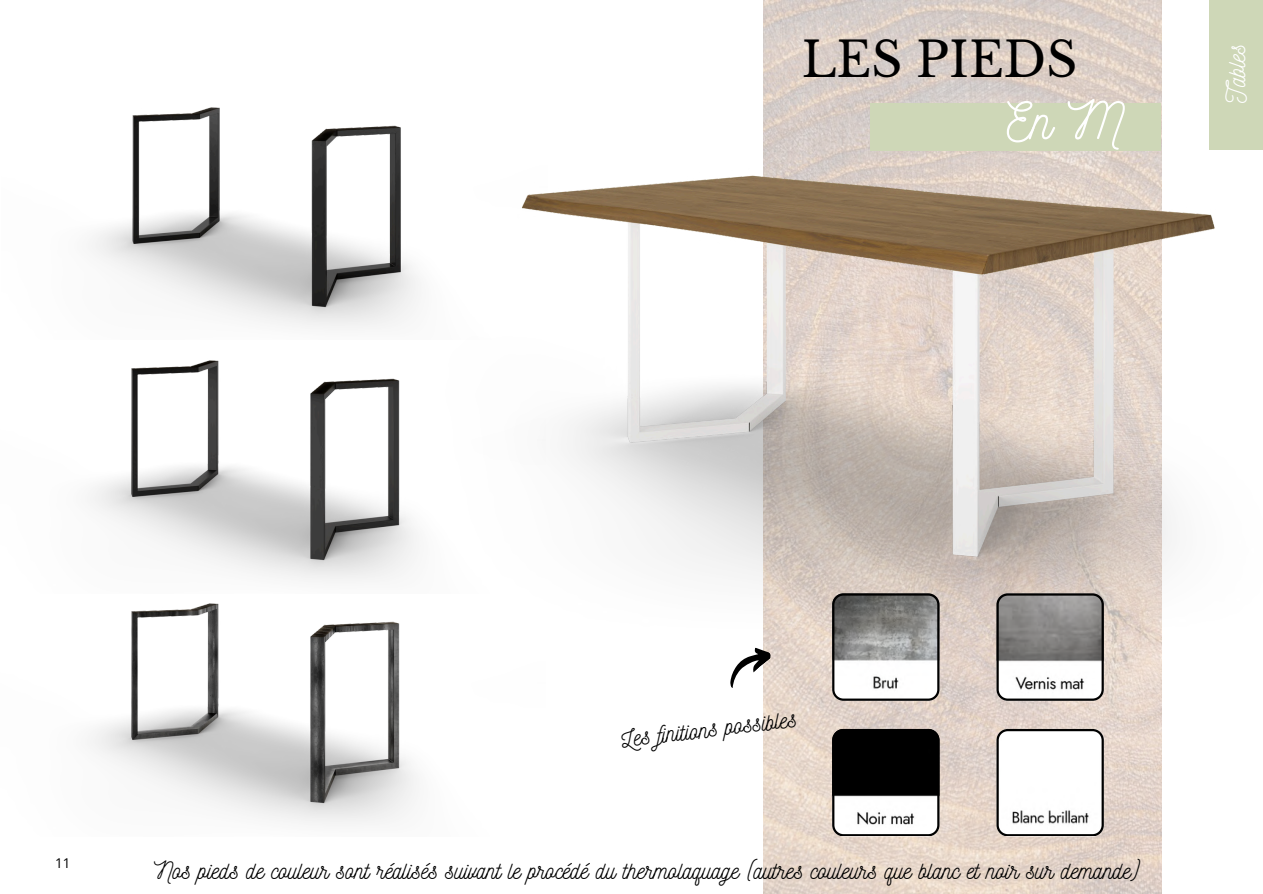
<style>
.page{position:relative;width:1263px;height:894px;background:#fff}
.page>*{position:absolute;margin:0;border:0;box-sizing:border-box;transform-origin:0 0}
.t1{font:51.75px "Nickainley";color:#fff}
.t2{font:48px "Libre Baskerville";color:#000}
.t3{font:25.5px "Nickainley";color:#fff}
.t4{font:24px "Nickainley";color:#000}
.t5{font:13.5px "Open Sans";color:#000}
</style>
<div class="page">
<div style="left:1209px;top:0;width:54px;height:149px;background:#ced7b7"></div>
<img style="left:763px;top:0;width:398px;height:893px">
<img style="left:547px;top:31px;width:716px;height:617px">
<svg style="left:721px;top:642px;width:52px;height:47px"></svg>
<svg style="left:832px;top:593px;width:107px;height:107px"></svg>
<svg style="left:996px;top:593px;width:107px;height:107px"></svg>
<svg style="left:832px;top:728px;width:107px;height:107px"></svg>
<svg style="left:996px;top:728px;width:107px;height:107px"></svg>
<img style="left:91px;top:107px;width:456px;height:179px">
<img style="left:90px;top:286px;width:328px;height:243px">
<img style="left:90px;top:529px;width:327px;height:295px">
<h1 class="t2" style="left:802px;top:31px;width:277px">LES PIEDS</h1>
<h2 class="t1" style="left:1007px;top:87px;width:117px">En M</h2>
<p class="t3" style="left:1220px;top:103px;width:61px;rotate:-90deg">Tables</p>
<p class="t4" style="left:619px;top:724px;width:178px;rotate:-7deg">Les finitions possibles</p>
<p class="t5" style="left:55px;top:853px;width:17px">11</p>
<p class="t4" style="left:154px;top:854px;width:989px">Nos pieds de couleur sont réalisés suivant le procédé du thermolaquage (autres couleurs que blanc et noir sur demande)</p>
</div>
